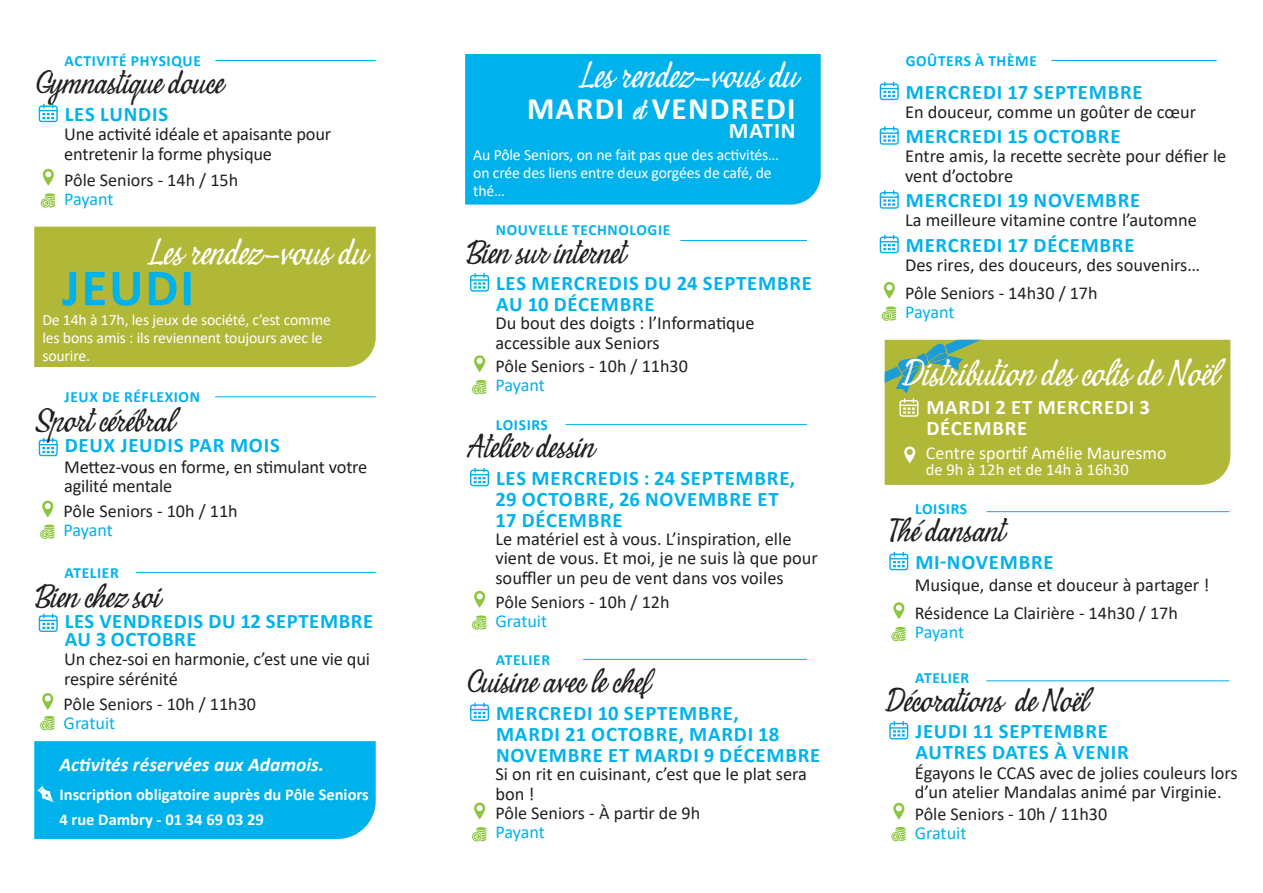
<style>
.page{position:relative;width:1263px;height:893px;background:#fff}
.page>*{position:absolute;margin:0;border:0;box-sizing:border-box;transform-origin:0 0}
.t1{font:700 52.65px "Calibri";letter-spacing:.035em;color:#00b2ec}
.t2{font:42px "PF Sign Skript";color:#fff}
.t3{font:37.5px "PF Sign Skript";color:#231f20}
.t4{font:700 31.35px "Calibri";letter-spacing:.04em;color:#fff}
.t5{font:700 22.5px "Calibri";letter-spacing:.04em;color:#fff}
.t6{font:700 20.7px/21px "Calibri";letter-spacing:.04em;color:#00b2ec}
.t7{font:700 20.7px/21px "Calibri";letter-spacing:.04em;color:#fff}
.t8{font:italic 700 19.5px "Calibri";color:#fff}
.t9{font:18.3px/19.4px "Calibri";color:#231f20}
.t10{font:18.15px "Calibri";color:#231f20}
.t11{font:18.15px "Calibri";letter-spacing:-.01em;color:#00b2ec}
.t12{font:18.15px "Calibri";color:#fff}
.t13{font:700 16.5px/25px "Calibri";color:#fff}
.t14{font:16.5px "Calibri";color:#fff}
.t15{font:15.75px/18px "Calibri";letter-spacing:-.01em;color:#fff}
.t16{font:700 15.6px "Calibri";letter-spacing:.04em;color:#00b2ec}
.s1{font-family:"PF Sign Skript";font-size:31.5px}
</style>
<div class="page">
<div style="left:34px;top:227px;width:342px;height:140px;background:#b1b837"></div>
<div style="left:465px;top:54px;width:356px;height:151px;background:#00b2ec"></div>
<svg style="left:43px;top:169px;width:11px;height:17px"></svg>
<svg style="left:474px;top:355px;width:11px;height:17px"></svg>
<svg style="left:884px;top:282px;width:11px;height:17px"></svg>
<svg style="left:39px;top:104px;width:19px;height:18px"></svg>
<svg style="left:470px;top:273px;width:19px;height:19px"></svg>
<svg style="left:880px;top:82px;width:19px;height:18px"></svg>
<svg style="left:880px;top:126px;width:19px;height:19px"></svg>
<svg style="left:880px;top:190px;width:19px;height:19px"></svg>
<svg style="left:880px;top:235px;width:19px;height:18px"></svg>
<svg style="left:41px;top:193px;width:14px;height:15px"></svg>
<svg style="left:472px;top:380px;width:14px;height:14px"></svg>
<svg style="left:882px;top:306px;width:14px;height:15px"></svg>
<hr style="left:215px;top:60px;width:161px;height:1px;background:#00b2ec">
<hr style="left:680px;top:240px;width:127px;height:1px;background:#00b2ec">
<hr style="left:1051px;top:60px;width:166px;height:1px;background:#00b2ec">
<svg style="left:474px;top:591px;width:11px;height:17px"></svg>
<svg style="left:470px;top:468px;width:19px;height:18px"></svg>
<svg style="left:472px;top:615px;width:14px;height:15px"></svg>
<hr style="left:566px;top:424px;width:241px;height:1px;background:#00b2ec">
<svg style="left:474px;top:803px;width:11px;height:16px"></svg>
<svg style="left:470px;top:703px;width:19px;height:18px"></svg>
<svg style="left:472px;top:827px;width:14px;height:14px"></svg>
<hr style="left:583px;top:659px;width:224px;height:1px;background:#00b2ec">
<svg style="left:893px;top:602px;width:11px;height:17px"></svg>
<svg style="left:889px;top:552px;width:19px;height:18px"></svg>
<svg style="left:891px;top:627px;width:15px;height:14px"></svg>
<hr style="left:986px;top:511px;width:243px;height:1px;background:#00b2ec">
<svg style="left:891px;top:827px;width:15px;height:14px"></svg>
<svg style="left:893px;top:803px;width:11px;height:17px"></svg>
<svg style="left:889px;top:721px;width:19px;height:18px"></svg>
<hr style="left:986px;top:680px;width:243px;height:1px;background:#00b2ec">
<div style="left:34px;top:741px;width:342px;height:98px;background:#00b2ec"></div>
<svg style="left:39px;top:438px;width:19px;height:18px"></svg>
<svg style="left:42px;top:501px;width:11px;height:16px"></svg>
<svg style="left:40px;top:525px;width:14px;height:14px"></svg>
<svg style="left:40px;top:716px;width:14px;height:14px"></svg>
<hr style="left:215px;top:396px;width:161px;height:1px;background:#00b2ec">
<svg style="left:39px;top:613px;width:19px;height:19px"></svg>
<svg style="left:42px;top:693px;width:11px;height:17px"></svg>
<hr style="left:136px;top:572px;width:240px;height:1px;background:#00b2ec">
<div style="left:885px;top:340px;width:345px;height:145px;background:#b1b837"></div>
<svg style="left:904px;top:446px;width:11px;height:17px"></svg>
<svg style="left:885px;top:340px;width:142px;height:77px;background:#9fb54d"></svg>
<p class="t16" style="left:65px;top:49px;width:138px">ACTIVITÉ PHYSIQUE</p>
<h3 class="t3" style="left:34px;top:62px;width:189px">Gymnastique douce</h3>
<p class="t6" style="left:65px;top:103px;width:105px">LES LUNDIS</p>
<p class="t9" style="left:64px;top:124px;width:269px">Une activité idéale et apaisante pour entretenir la forme physique</p>
<p class="t10" style="left:64px;top:167px;width:176px">Pôle Seniors - 14h / 15h</p>
<p class="t11" style="left:64px;top:186px;width:51px">Payant</p>
<h2 class="t2" style="left:148px;top:229px;width:219px">Les rendez-vous du</h2>
<h1 class="t1" style="left:62px;top:251px;width:133px">JEUDI</h1>
<p class="t15" style="left:42px;top:310px;width:290px">De 14h à 17h, les jeux de société, c’est comme les bons amis : ils reviennent toujours avec le sourire.</p>
<p class="t16" style="left:65px;top:386px;width:137px">JEUX DE RÉFLEXION</p>
<h3 class="t3" style="left:34px;top:400px;width:140px">Sport cérébral</h3>
<p class="t9" style="left:64px;top:457px;width:305px">Mettez-vous en forme, en stimulant votre agilité mentale</p>
<p class="t6" style="left:65px;top:435px;width:217px">DEUX JEUDIS PAR MOIS</p>
<p class="t10" style="left:64px;top:499px;width:176px">Pôle Seniors - 10h / 11h</p>
<p class="t11" style="left:64px;top:518px;width:51px">Payant</p>
<p class="t16" style="left:65px;top:562px;width:56px">ATELIER</p>
<h3 class="t3" style="left:34px;top:575px;width:126px">Bien chez soi</h3>
<p class="t6" style="left:65px;top:612px;width:310px;line-height:18px">LES VENDREDIS DU 12 SEPTEMBRE<br>AU 3 OCTOBRE</p>
<p class="t9" style="left:64px;top:649px;width:307px">Un chez-soi en harmonie, c’est une vie qui respire sérénité</p>
<p class="t10" style="left:64px;top:691px;width:194px">Pôle Seniors - 10h / 11h30</p>
<p class="t11" style="left:64px;top:710px;width:53px">Gratuit</p>
<p class="t8" style="left:59px;top:750px;width:266px">Activités réservées aux Adamois.</p>
<p class="t13" style="left:59px;top:782px;width:311px">Inscription obligatoire auprès du Pôle Seniors<br>4 rue Dambry - 01 34 69 03 29</p>
<h2 class="t2" style="left:578px;top:52px;width:219px">Les rendez-vous du</h2>
<h3 class="t4" style="left:527px;top:86px;width:270px">MARDI <span class="s1">et</span> VENDREDI</h3>
<p class="t5" style="left:729px;top:115px;width:69px">MATIN</p>
<p class="t15" style="left:473px;top:145px;width:307px">Au Pôle Seniors, on ne fait pas que des activités… on crée des liens entre deux gorgées de café, de thé…</p>
<p class="t16" style="left:496px;top:219px;width:176px">NOUVELLE TECHNOLOGIE</p>
<h3 class="t3" style="left:465px;top:231px;width:160px">Bien sur internet</h3>
<p class="t6" style="left:496px;top:272px;width:317px">LES MERCREDIS DU 24 SEPTEMBRE<br>AU 10 DÉCEMBRE</p>
<p class="t9" style="left:495px;top:313px;width:261px">Du bout des doigts : l’Informatique accessible aux Seniors</p>
<p class="t10" style="left:495px;top:354px;width:194px">Pôle Seniors - 10h / 11h30</p>
<p class="t11" style="left:495px;top:373px;width:51px">Payant</p>
<p class="t16" style="left:496px;top:414px;width:53px">LOISIRS</p>
<h3 class="t3" style="left:465px;top:426px;width:130px">Atelier dessin</h3>
<p class="t6" style="left:496px;top:467px;width:301px">LES MERCREDIS : 24 SEPTEMBRE,<br>29 OCTOBRE, 26 NOVEMBRE ET<br>17 DÉCEMBRE</p>
<p class="t9" style="left:495px;top:529px;width:324px">Le matériel est à vous. L’inspiration, elle vient de vous. Et moi, je ne suis là que pour souffler un peu de vent dans vos voiles</p>
<p class="t10" style="left:495px;top:589px;width:176px">Pôle Seniors - 10h / 12h</p>
<p class="t11" style="left:495px;top:608px;width:53px">Gratuit</p>
<p class="t16" style="left:496px;top:648px;width:56px">ATELIER</p>
<h3 class="t3" style="left:465px;top:661px;width:186px">Cuisine avec le chef</h3>
<p class="t6" style="left:496px;top:702px;width:326px">MERCREDI 10 SEPTEMBRE,<br>MARDI 21 OCTOBRE, MARDI 18<br>NOVEMBRE ET MARDI 9 DÉCEMBRE</p>
<p class="t9" style="left:495px;top:764px;width:313px">Si on rit en cuisinant, c’est que le plat sera bon !</p>
<p class="t10" style="left:495px;top:801px;width:206px">Pôle Seniors - À partir de 9h</p>
<p class="t11" style="left:495px;top:820px;width:51px">Payant</p>
<p class="t16" style="left:906px;top:49px;width:133px">GOÛTERS À THÈME</p>
<p class="t9" style="left:905px;top:102px;width:292px">En douceur, comme un goûter de cœur</p>
<p class="t6" style="left:906px;top:69px;width:238px;line-height:44.5px">MERCREDI 17 SEPTEMBRE<br>MERCREDI 15 OCTOBRE</p>
<p class="t9" style="left:905px;top:146px;width:323px">Entre amis, la recette secrète pour défier le vent d’octobre</p>
<p class="t6" style="left:906px;top:190px;width:236px">MERCREDI 19 NOVEMBRE</p>
<p class="t9" style="left:905px;top:210px;width:293px">La meilleure vitamine contre l’automne</p>
<p class="t6" style="left:906px;top:234px;width:230px">MERCREDI 17 DÉCEMBRE</p>
<p class="t9" style="left:905px;top:255px;width:296px">Des rires, des douceurs, des souvenirs…</p>
<p class="t10" style="left:905px;top:280px;width:194px">Pôle Seniors - 14h30 / 17h</p>
<p class="t11" style="left:905px;top:299px;width:51px">Payant</p>
<h2 class="t2" style="left:901px;top:349px;width:317px">Distribution des colis de Noël</h2>
<p class="t7" style="left:926px;top:396px;width:225px">MARDI 2 ET MERCREDI 3<br>DÉCEMBRE</p>
<p class="t12" style="left:926px;top:440px;width:242px">Centre sportif Amélie Mauresmo</p>
<p class="t14" style="left:926px;top:458px;width:204px">de 9h à 12h et de 14h à 16h30</p>
<p class="t16" style="left:915px;top:498px;width:53px">LOISIRS</p>
<h3 class="t3" style="left:884px;top:510px;width:121px">Thé dansant</h3>
<p class="t9" style="left:915px;top:575px;width:296px">Musique, danse et douceur à partager !</p>
<p class="t10" style="left:915px;top:600px;width:265px">Résidence La Clairière - 14h30 / 17h</p>
<p class="t11" style="left:915px;top:619px;width:51px">Payant</p>
<p class="t6" style="left:915px;top:551px;width:140px">MI-NOVEMBRE</p>
<p class="t16" style="left:915px;top:667px;width:56px">ATELIER</p>
<h3 class="t3" style="left:884px;top:679px;width:203px">Décorations de Noël</h3>
<p class="t6" style="left:915px;top:720px;width:215px">JEUDI 11 SEPTEMBRE<br>AUTRES DATES À VENIR</p>
<p class="t9" style="left:915px;top:763px;width:324px">Égayons le CCAS avec de jolies couleurs lors d’un atelier Mandalas animé par Virginie.</p>
<p class="t10" style="left:915px;top:801px;width:194px">Pôle Seniors - 10h / 11h30</p>
<p class="t11" style="left:915px;top:820px;width:53px">Gratuit</p>
</div>
